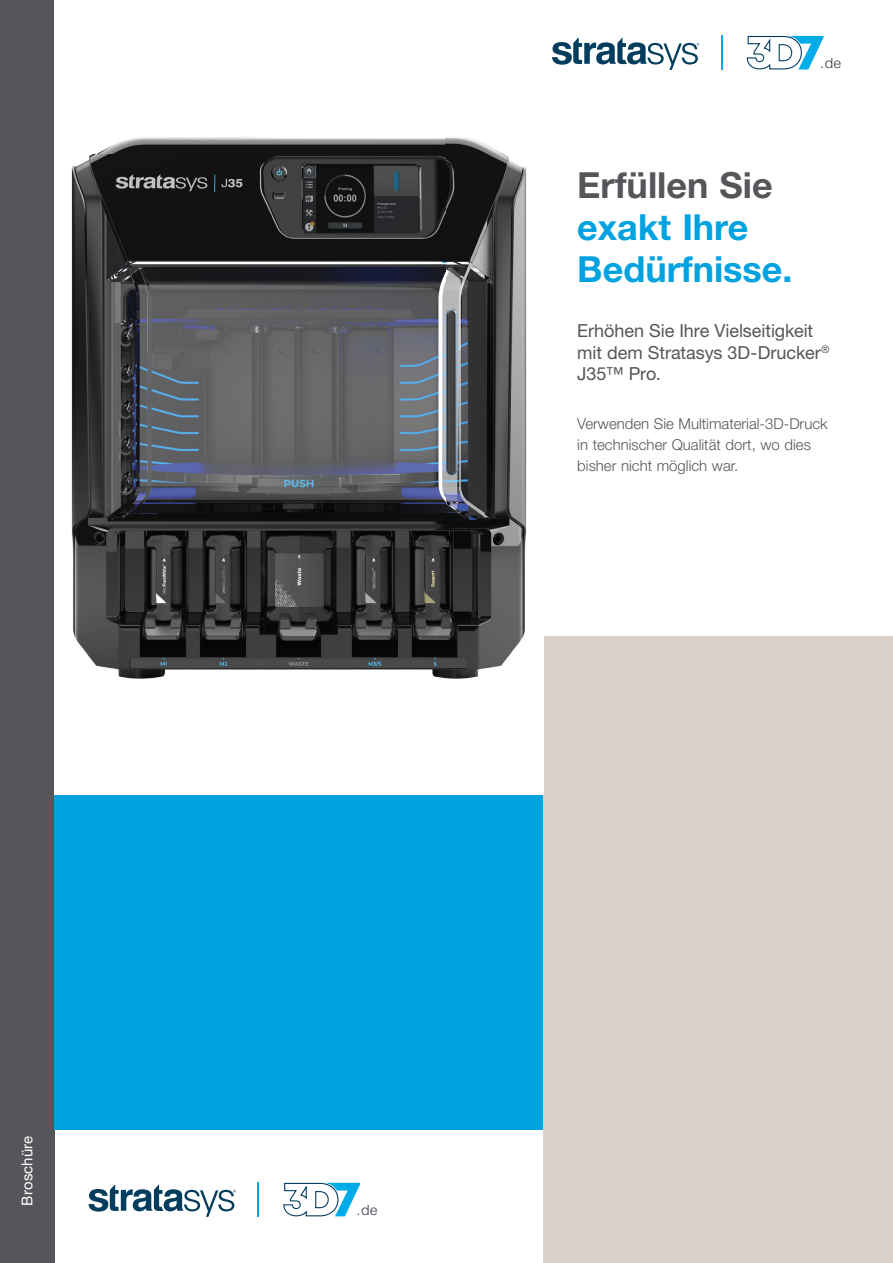
<style>
.page{position:relative;width:893px;height:1263px;background:#fff}
.page>*{position:absolute;margin:0;border:0;box-sizing:border-box;transform-origin:0 0}
.t1{font:700 36px/42px "Helvetica Neue LT Std";color:#00a2e0}
.t2{font:700 36px "Helvetica Neue LT Std";color:#54565a}
.t3{font:18px/21.6px "Helvetica Neue LT Std";letter-spacing:-.005em;color:#54565a}
.t4{font:15.3px "Arial Lgt";color:#323640}
.t5{font:300 15px/21px "Helvetica Neue LT Std";color:#54565a}
.t6{font:15px "Helvetica Neue LT Std";letter-spacing:.005em;color:#fff}
</style>
<div class="page">
<div style="left:0;top:0;width:54px;height:1263px;background:#54565a"></div>
<div style="left:54px;top:637px;width:489px;height:493px;background:#00a2e0"></div>
<div style="left:543px;top:637px;width:350px;height:626px;background:#dad1cb"></div>
<div style="left:54px;top:0;width:489px;height:794px;background:#fff"></div>
<img style="left:71px;top:137px;width:456px;height:542px">
<svg style="left:283px;top:1182px;width:77px;height:35px"></svg>
<svg style="left:89px;top:1184px;width:147px;height:33px"></svg>
<hr style="left:258px;top:1183px;width:1px;height:34px;background:#00abe7">
<svg style="left:746px;top:35px;width:78px;height:35px"></svg>
<svg style="left:552px;top:37px;width:147px;height:33px"></svg>
<hr style="left:721px;top:36px;width:2px;height:34px;background:#00abe7">
<p class="t6" style="left:18px;top:1205px;width:71px;rotate:-90deg">Broschüre</p>
<p class="t4" style="left:821px;top:55px;width:22px">.de</p>
<h1 class="t2" style="left:577px;top:163px;width:197px">Erfüllen Sie</h1>
<h1 class="t1" style="left:577px;top:205px;width:217px">exakt Ihre<br>Bedürfnisse.</h1>
<p class="t3" style="left:577px;top:320px;width:254px">Erhöhen Sie Ihre Vielseitigkeit mit dem Stratasys 3D-Drucker<sup>®<br></sup>J35™ Pro.</p>
<p class="t5" style="left:577px;top:413px;width:252px">Verwenden Sie Multimaterial-3D-Druck in technischer Qualität dort, wo dies bisher nicht möglich war.</p>
<p class="t4" style="left:358px;top:1202px;width:22px">.de</p>
</div>
